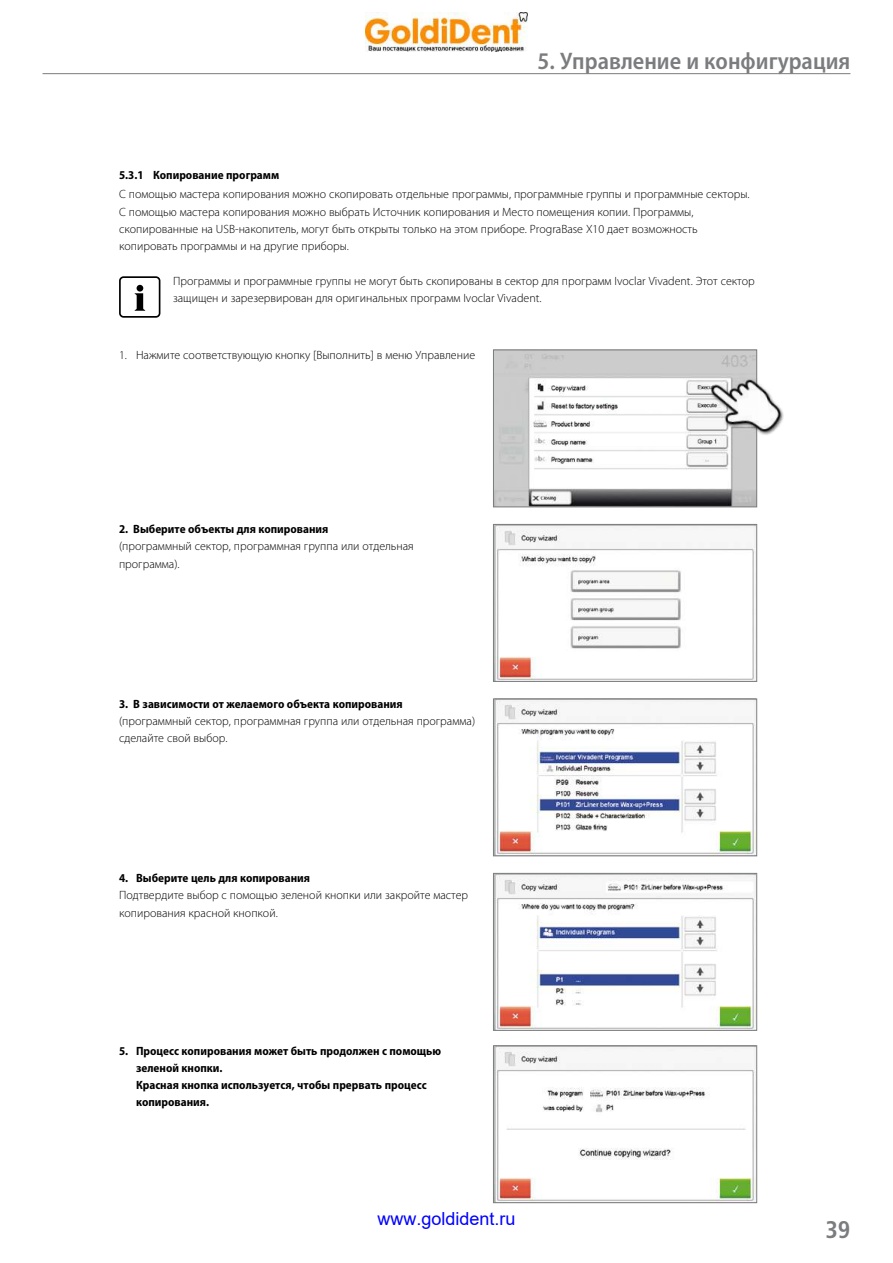
<style>
.page{position:relative;width:893px;height:1263px;background:#fff}
.page>*{position:absolute;margin:0;border:0;box-sizing:border-box;transform-origin:0 0}
.t1{font:600 semi-condensed 24px "Myriad Pro";color:#7b7c7e}
.t2{font:700 condensed 24px "Frutiger";color:#7b7c7e}
.t3{font:18px "Arial";color:#00f}
.t4{font:300 12px/17.2px "Myriad Pro";color:#000}
.t5{font:700 semi-condensed 12px/17.2px "Myriad Pro";color:#000}
</style>
<div class="page">
<img style="left:495px;top:526px;width:260px;height:153px">
<div style="left:493px;top:524px;width:264px;height:157px;border:1px solid #7b7c7e"></div>
<img style="left:495px;top:701px;width:260px;height:153px">
<div style="left:493px;top:699px;width:264px;height:157px;border:1px solid #7b7c7e"></div>
<img style="left:495px;top:875px;width:260px;height:153px">
<div style="left:493px;top:873px;width:264px;height:157px;border:1px solid #7b7c7e"></div>
<img style="left:495px;top:1047px;width:260px;height:154px">
<div style="left:493px;top:1045px;width:264px;height:158px;border:1px solid #7b7c7e"></div>
<div style="left:119px;top:276px;width:41px;height:42px;border:2px solid #000;border-radius:4px"></div>
<svg style="left:135px;top:285px;width:10px;height:26px"></svg>
<img style="left:495px;top:352px;width:260px;height:153px">
<div style="left:493px;top:350px;width:264px;height:157px;border:1px solid #7b7c7e"></div>
<img style="left:704px;top:368px;width:80px;height:78px">
<hr style="left:43px;top:73px;width:807px;height:1px;background:#7b7c7e">
<img style="left:365px;top:12px;width:162px;height:40px">
<h1 class="t1" style="left:538px;top:48px;width:314px">5. Управление и конфигурация</h1>
<p class="t5" style="left:119px;top:167px;width:162px">5.3.1 Копирование программ</p>
<p class="t4" style="left:119px;top:186px;width:632px">С помощью мастера копирования можно скопировать отдельные программы, программные группы и программные секторы.<br>С помощью мастера копирования можно выбрать Источник копирования и Место помещения копии. Программы, скопированные на USB-накопитель, могут быть открыты только на этом приборе. PrograBase X10 дает возможность копировать программы и на другие приборы.</p>
<p class="t4" style="left:173px;top:272px;width:583px">Программы и программные группы не могут быть скопированы в сектор для программ Ivoclar Vivadent. Этот сектор защищен и зарезервирован для оригинальных программ Ivoclar Vivadent.</p>
<p class="t4" style="left:119px;top:346px;width:358px">1. Нажмите соответствующую кнопку [Выполнить] в меню Управление</p>
<p class="t5" style="left:119px;top:521px;width:211px">2. Выберите объекты для копирования</p>
<p class="t4" style="left:119px;top:538px;width:296px">(программный сектор, программная группа или отдельная программа).</p>
<p class="t5" style="left:119px;top:695px;width:285px">3. В зависимости от желаемого объекта копирования</p>
<p class="t4" style="left:119px;top:712px;width:358px">(программный сектор, программная группа или отдельная программа) сделайте свой выбор.</p>
<p class="t5" style="left:119px;top:870px;width:193px">4. Выберите цель для копирования</p>
<p class="t4" style="left:119px;top:887px;width:351px">Подтвердите выбор с помощью зеленой кнопки или закройте мастер копирования красной кнопкой.</p>
<p class="t5" style="left:136px;top:1042px;width:307px;text-indent:-17px">5. Процесс копирования может быть продолжен с помощью зеленой кнопки.<br>Красная кнопка используется, чтобы прервать процесс копирования.</p>
<h2 class="t3" style="left:377px;top:1206px;width:140px">www.goldident.ru</h2>
<h1 class="t2" style="left:825px;top:1215px;width:26px">39</h1>
</div>
